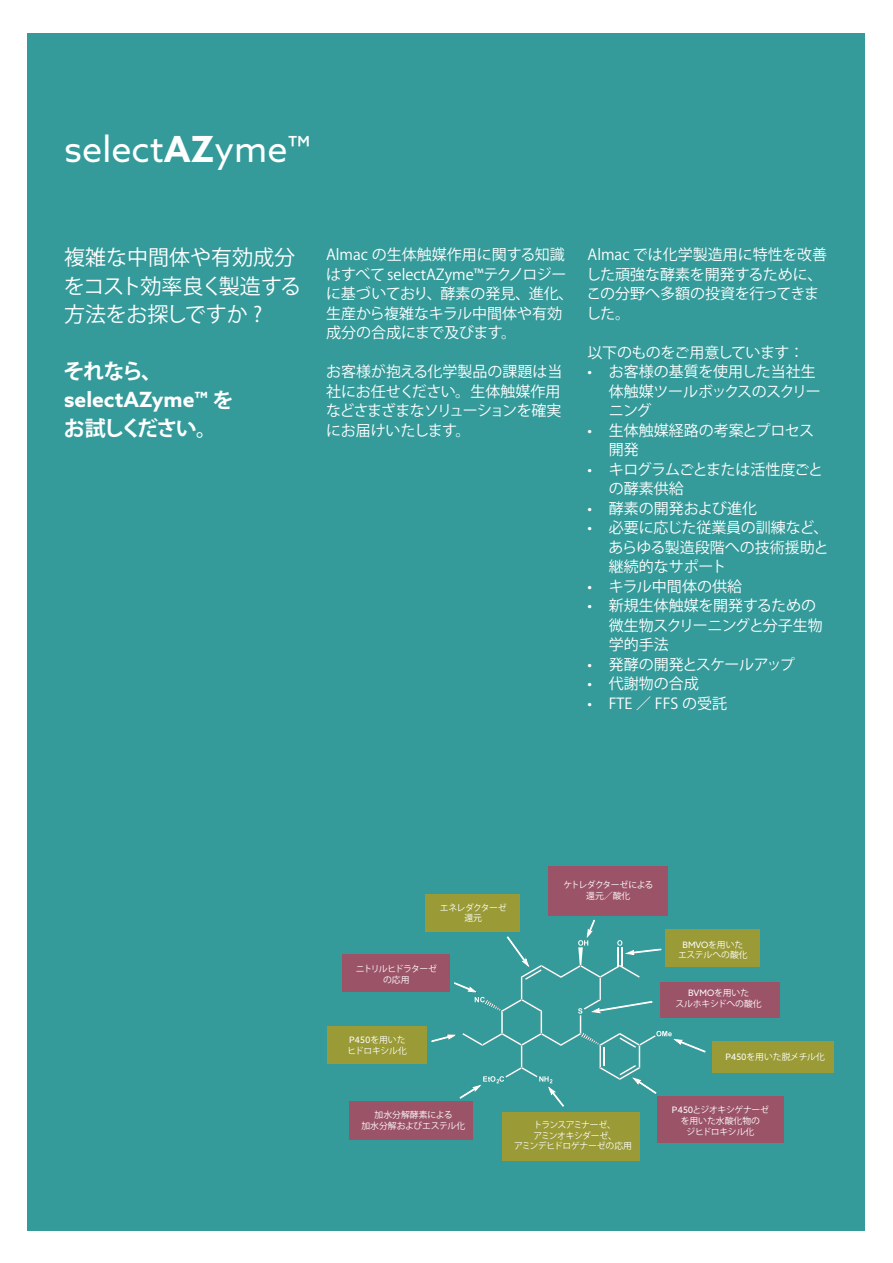
<style>
.page{position:relative;width:893px;height:1263px;background:#fff}
.page>*{position:absolute;margin:0;border:0;box-sizing:border-box;transform-origin:0 0}
.t1{font:36px "Azo Sans";color:#fff}
.t2{font:21px/28.5px "Koz Go Pro";color:#fff}
.t3{font:700 21px/28.8px "Azo Sans";color:#fff}
.t4{font:700 21px "Koz Go Pro";color:#fff}
.t5{font:15px/19.5px "Koz Go Pro";color:#fff}
.t6{font:15px/19.5px "Koz Go Pro";letter-spacing:-.02em;color:#fff}
.t7{font:15px "Koz Go Pro";letter-spacing:-.04em;color:#fff}
.t8{font:15px/19.5px "Koz Go Pro";letter-spacing:-.035em;color:#fff}
.t9{font:8.85px/10.6px "Koz Go Pr 6 N";letter-spacing:-.03em;color:#fff;text-align:center}
.t10{font:8.85px/10.6px "Koz Go Pr 6 N";color:#fff;text-align:center}
.t11{font:8.85px/10.6px "Koz Go Pr 6 N";letter-spacing:-.01em;color:#fff;text-align:center}
.t12{font:8.85px/10.6px "Koz Go Pr 6 N";letter-spacing:-.065em;color:#fff;text-align:center}
.t13{font:8.85px/10.6px "Koz Go Pr 6 N";letter-spacing:-.07em;color:#fff;text-align:center}
.t14{font:8.85px/10.6px "Koz Go Pr 6 N";letter-spacing:-.055em;color:#fff;text-align:center}
.s1{font-weight:700}
.s2{font-family:"Koz Go Pro"}
.s3{font-family:"Azo Sans"}
</style>
<div class="page">
<div style="left:28px;top:33px;width:837px;height:1197px;background:#349b9a"></div>
<div style="left:350px;top:1101px;width:123px;height:39px;background:#9b5368"></div>
<div style="left:712px;top:1041px;width:122px;height:32px;background:#9a9a36"></div>
<div style="left:342px;top:954px;width:107px;height:38px;background:#9b5368"></div>
<div style="left:548px;top:866px;width:120px;height:49px;background:#9b5368"></div>
<div style="left:660px;top:982px;width:120px;height:36px;background:#9b5368"></div>
<div style="left:503px;top:1112px;width:137px;height:48px;background:#9a9a36"></div>
<div style="left:328px;top:1026px;width:99px;height:38px;background:#9a9a36"></div>
<div style="left:425px;top:894px;width:95px;height:37px;background:#9a9a36"></div>
<div style="left:666px;top:929px;width:94px;height:38px;background:#9a9a36"></div>
<div style="left:657px;top:1096px;width:127px;height:47px;background:#9b5368"></div>
<svg style="left:431px;top:920px;width:274px;height:186px"></svg>
<p class="t1" style="left:64px;top:126px;width:248px">select<span class="s1">AZ</span>yme™</p>
<p class="t2" style="left:64px;top:244px;width:239px">複雑な中間体や有効成分をコスト効率良く製造する方法をお探しですか ?</p>
<p class="t4" style="left:63px;top:358px;width:100px">それなら、</p>
<p class="t3" style="left:64px;top:385px;width:171px">selectAZyme™ <span class="s2">をお試しください。</span></p>
<p class="t5" style="left:326px;top:245px;width:249px">Almac の生体触媒作用に関する知識はすべて selectAZyme™テクノロジーに基づいており、酵素の発見、進化、生産から複雑なキラル中間体や有効成分の合成にまで及びます。</p>
<p class="t5" style="left:326px;top:362px;width:238px;text-align:justify">お客様が抱える化学製品の課題は当社にお任せください。生体触媒作用などさまざまなソリューションを確実にお届けいたします。</p>
<p class="t5" style="left:586px;top:245px;width:243px">Almac では化学製造用に特性を改善した頑強な酵素を開発するために、この分野へ多額の投資を行ってきました。</p>
<p class="t7" style="left:587px;top:343px;width:218px">以下のものをご用意しています：</p>
<p class="t6" style="left:609px;top:362px;width:213px;text-indent:-21px">• お客様の基質を使用した当社生体触媒ツールボックスのスクリーニング</p>
<p class="t5" style="left:609px;top:421px;width:207px;text-indent:-21px">• 生体触媒経路の考案とプロセス開発</p>
<p class="t8" style="left:609px;top:460px;width:216px;text-indent:-21px">• キログラムごとまたは活性度ごとの酵素供給</p>
<p class="t5" style="left:587px;top:499px;width:171px">• 酵素の開発および進化</p>
<p class="t5" style="left:608px;top:518px;width:222px;text-align:justify;text-indent:-21px">• 必要に応じた従業員の訓練など、あらゆる製造段階への技術援助と継続的なサポート</p>
<p class="t5" style="left:587px;top:577px;width:156px">• キラル中間体の供給</p>
<p class="t5" style="left:609px;top:596px;width:216px;text-indent:-21px">• 新規生体触媒を開発するための微生物スクリーニングと分子生物学的手法</p>
<p class="t7" style="left:587px;top:655px;width:209px">• 発酵の開発とスケールアップ</p>
<p class="t5" style="left:587px;top:674px;width:113px">• 代謝物の合成</p>
<p class="t5" style="left:587px;top:694px;width:141px">• FTE ／ FFS の受託</p>
<p class="t14" style="left:440px;top:902px;width:68px">エネレダクターゼ還元</p>
<p class="t13" style="left:356px;top:963px;width:83px">ニトリルヒドラターゼの応用</p>
<p class="t9" style="left:348px;top:1035px;width:61px;text-align:left"><span class="s3">P450</span>を用いたヒドロキシル化</p>
<p class="t12" style="left:563px;top:879px;width:91px">ケトレダクターゼによる還元／酸化</p>
<p class="t10" style="left:361px;top:1110px;width:105px">加水分解酵素による<br>加水分解およびエステル化</p>
<p class="t9" style="left:514px;top:1119px;width:119px">トランスアミナーゼ、<br>アミンオキシダーゼ、<br>アミンデヒドロゲナーゼの応用</p>
<p class="t10" style="left:678px;top:939px;width:71px"><span class="s3">BMVO</span>を用いたエステルへの酸化</p>
<p class="t11" style="left:675px;top:988px;width:88px"><span class="s3">BVMO</span>を用いた<br>スルホキシドへの酸化</p>
<p class="t11" style="left:725px;top:1052px;width:101px"><span class="s3">P450</span>を用いた脱メチル化</p>
<p class="t9" style="left:672px;top:1105px;width:99px"><span class="s3">P450</span>とジオキシゲナーゼを用いた水酸化物の<br>ジヒドロキシル化</p>
</div>
